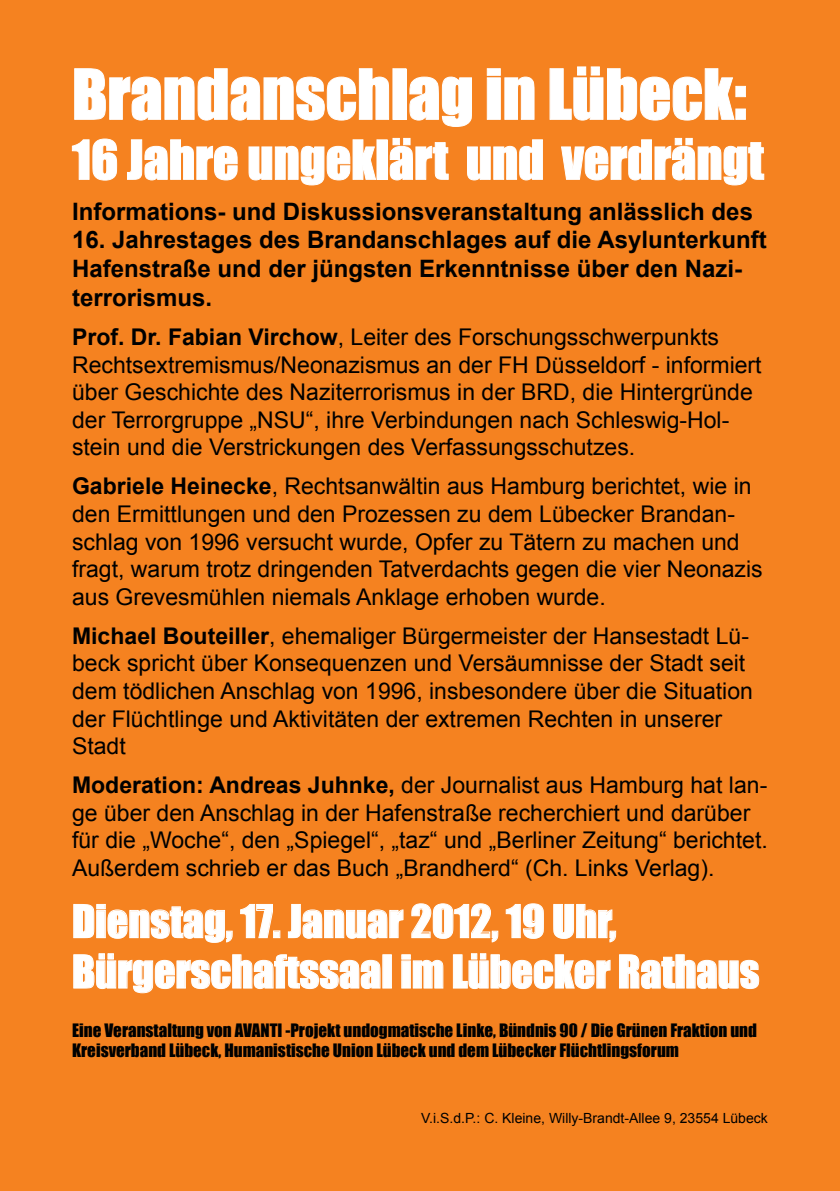
<style>
.page{position:relative;width:840px;height:1191px;background:#fff}
.page>*{position:absolute;margin:0;border:0;box-sizing:border-box;transform-origin:0 0}
.t1{font:64px "Impact";color:#fff}
.t2{font:50px "Impact";color:#fff}
.t3{font:42px/50.4px "Impact";color:#fff}
.t4{font:700 24px/28.8px "Arial";color:#000}
.t5{font:23px/27.6px "Arial";color:#000}
.t6{font:17px/20.4px "Impact";color:#000}
.t7{font:14px "Arial";color:#000}
.s1{font-weight:700}
</style>
<div class="page">
<div style="left:0;top:0;width:839px;height:1191px;background:#f58220"></div>
<svg style="left:74px;top:68px;width:315px;height:53px;background:#f6913b"></svg>
<svg style="left:408px;top:76px;width:64px;height:51px;background:#f6923e"></svg>
<svg style="left:486px;top:68px;width:48px;height:52px;background:#f6933e"></svg>
<svg style="left:548px;top:66px;width:198px;height:55px;background:#f68f39"></svg>
<svg style="left:71px;top:138px;width:46px;height:43px;background:#f69440"></svg>
<svg style="left:126px;top:139px;width:112px;height:42px;background:#f69441"></svg>
<svg style="left:248px;top:139px;width:128px;height:47px;background:#f6933e"></svg>
<svg style="left:389px;top:137px;width:60px;height:44px;background:#f69543"></svg>
<svg style="left:466px;top:139px;width:77px;height:42px;background:#f69542"></svg>
<svg style="left:560px;top:137px;width:204px;height:49px;background:#f6933e"></svg>
<svg style="left:73px;top:903px;width:160px;height:40px;background:#f69644"></svg>
<svg style="left:239px;top:903px;width:34px;height:35px"></svg>
<div style="left:273px;top:931px;width:7px;height:6px;border:1px solid #fff"></div>
<svg style="left:287px;top:903px;width:117px;height:36px;background:#f69746"></svg>
<svg style="left:410px;top:902px;width:88px;height:41px;background:#f69441"></svg>
<svg style="left:505px;top:902px;width:39px;height:37px"></svg>
<svg style="left:552px;top:903px;width:64px;height:40px;background:#f69644"></svg>
<svg style="left:73px;top:952px;width:308px;height:41px;background:#f69644"></svg>
<svg style="left:400px;top:954px;width:43px;height:35px;background:#f69a4c"></svg>
<svg style="left:452px;top:952px;width:158px;height:37px;background:#f69746"></svg>
<svg style="left:618px;top:954px;width:141px;height:35px;background:#f6994a"></svg>
<h1 class="t1" style="left:72px;top:45px;width:675px">Brandanschlag in Lübeck:</h1>
<h2 class="t2" style="left:72px;top:121px;width:692px">16 Jahre ungeklärt und verdrängt</h2>
<p class="t4" style="left:72px;top:197px;width:682px">Informations- und Diskussionsveranstaltung anlässlich des</p>
<p class="t4" style="left:72px;top:226px;width:696px">16. Jahrestages des Brandanschlages auf die Asylunterkunft<br>Hafenstraße und der jüngsten Erkenntnisse über den Nazi&shy;terrorismus.</p>
<p class="t5" style="left:72px;top:323px;width:690px"><span class="s1">Prof. Dr. Fabian Virchow</span>, Leiter des Forschungsschwerpunkts Rechtsextremismus/Neonazismus an der FH Düsseldorf - informiert über Geschichte des Naziterrorismus in der BRD, die Hintergründe der Terrorgruppe „NSU“, ihre Verbindungen nach Schleswig-Hol&shy;stein und die Verstrickungen des Verfassungsschutzes.</p>
<p class="t5" style="left:72px;top:472px;width:691px"><span class="s1">Gabriele Heinecke</span>, Rechtsanwältin aus Hamburg berichtet, wie in den Ermittlungen und den Prozessen zu dem Lübecker Brandan&shy;schlag von 1996 versucht wurde, Opfer zu Tätern zu machen und fragt, warum trotz dringenden Tatverdachts gegen die vier Neonazis aus Grevesmühlen niemals Anklage erhoben wurde.</p>
<p class="t5" style="left:72px;top:622px;width:682px"><span class="s1">Michael Bouteiller</span>, ehemaliger Bürgermeister der Hansestadt Lü&shy;beck spricht über Konsequenzen und Versäumnisse der Stadt seit dem tödlichen Anschlag von 1996, insbesondere über die Situation der Flüchtlinge und Aktivitäten der extremen Rechten in unserer Stadt</p>
<p class="t5" style="left:72px;top:771px;width:696px"><span class="s1">Moderation: Andreas Juhnke,</span> der Journalist aus Hamburg hat lan&shy;ge über den Anschlag in der Hafenstraße recherchiert und darüber für die „Woche“, den „Spiegel“, „taz“ und „Berliner Zeitung“ berichtet.<br>Außerdem schrieb er das Buch „Brandherd“ (Ch. Links Verlag).</p>
<h3 class="t3" style="left:72px;top:895px;width:688px">Dienstag, 17. Januar 2012, 19 Uhr,<br>Bürgerschaftssaal im Lübecker Rathaus</h3>
<p class="t6" style="left:72px;top:1019px;width:686px">Eine Veranstaltung von AVANTI -Projekt undogmatische Linke, Bündnis 90 / Die Grünen Fraktion und<br>Kreisverband Lübeck, Humanistische Union Lübeck und dem Lübecker Flüchtlingsforum</p>
<p class="t7" style="left:421px;top:1108px;width:348px">V.i.S.d.P.: C. Kleine, Willy-Brandt-Allee 9, 23554 Lübeck</p>
</div>
